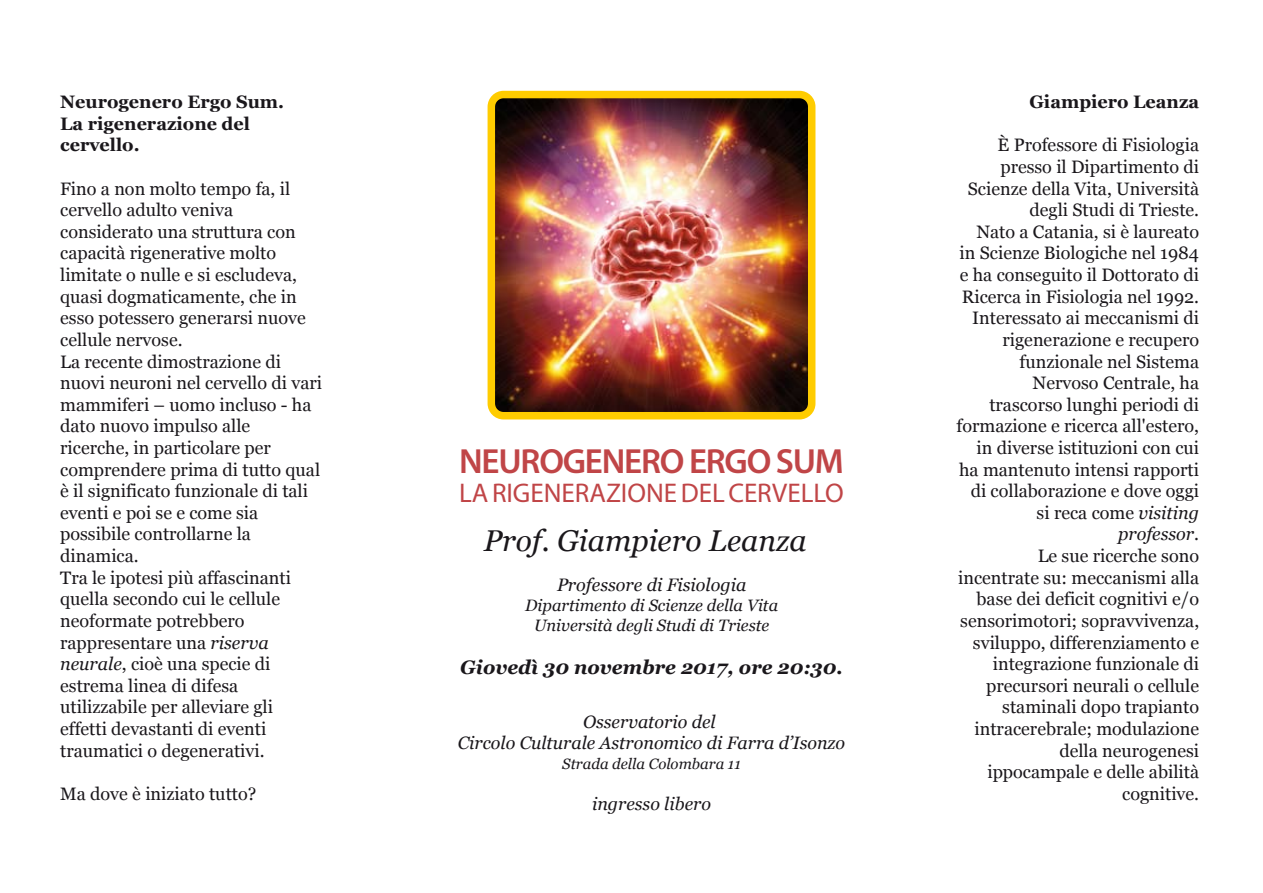
<style>
.page{position:relative;width:1263px;height:893px;background:#fff}
.page>*{position:absolute;margin:0;border:0;box-sizing:border-box;transform-origin:0 0}
.t1{font:600 35.1px "Myriad Pro";letter-spacing:-.035em;color:#c04547}
.t2{font:italic 30px "Georgia";color:#1a171b}
.t3{font:27px "Myriad Pro";color:#c04547}
.t4{font:italic 700 19.5px "Georgia";color:#1a171b}
.t5{font:18px/21.6px "Georgia";color:#1a171b}
.t6{font:italic 18px/20.4px "Georgia";color:#1a171b;text-align:center}
.t7{font:700 18px/21.6px "Georgia";color:#1a171b}
.t8{font:italic 16.5px/19.8px "Georgia";color:#1a171b;text-align:center}
.t9{font:italic 15px "Georgia";color:#1a171b}
.s1{font-style:italic}
</style>
<div class="page">
<img style="left:497px;top:100px;width:309px;height:310px">
<div style="left:488px;top:91px;width:327px;height:328px;border:8px solid #fc0;border-radius:12px"></div>
<p class="t7" style="left:60px;top:90px;width:225px">Neurogenero Ergo Sum.<br>La rigenerazione del cervello.</p>
<p class="t5" style="left:60px;top:177px;width:263px">Fino a non molto tempo fa, il cervello adulto veniva considerato una struttura con capacità rigenerative molto limitate o nulle e si escludeva, quasi dogmaticamente, che in esso potessero generarsi nuove cellule nervose.<br>La recente dimostrazione di nuovi neuroni nel cervello di vari mammiferi – uomo incluso - ha dato nuovo impulso alle ricerche, in particolare per comprendere prima di tutto qual è il significato funzionale di tali eventi e poi se e come sia possibile controllarne la dinamica.<br>Tra le ipotesi più affascinanti quella secondo cui le cellule neoformate potrebbero rappresentare una <span class="s1">riserva neurale</span>, cioè una specie di estrema linea di difesa utilizzabile per alleviare gli effetti devastanti di eventi traumatici o degenerativi.</p>
<p class="t5" style="left:60px;top:782px;width:198px">Ma dove è iniziato tutto?</p>
<h1 class="t1" style="left:459px;top:439px;width:386px">NEUROGENERO ERGO SUM</h1>
<h3 class="t3" style="left:459px;top:476px;width:386px">LA RIGENERAZIONE DEL CERVELLO</h3>
<h2 class="t2" style="left:484px;top:519px;width:324px">Prof. Giampiero Leanza</h2>
<p class="t6" style="left:557px;top:573px;width:191px">Professore di Fisiologia</p>
<p class="t8" style="left:525px;top:594px;width:254px">Dipartimento di Scienze della Vita<br>Università degli Studi di Trieste</p>
<p class="t4" style="left:460px;top:652px;width:384px">Giovedì 30 novembre 2017, ore 20:30.</p>
<p class="t6" style="left:458px;top:711px;width:389px">Osservatorio del<br>Circolo Culturale Astronomico di Farra d’Isonzo</p>
<p class="t9" style="left:562px;top:753px;width:180px">Strada della Colombara 11</p>
<p class="t6" style="left:592px;top:792px;width:121px">ingresso libero</p>
<p class="t7" style="left:1029px;top:90px;width:171px">Giampiero Leanza</p>
<p class="t5" style="left:957px;top:134px;width:244px;text-align:right">È Professore di Fisiologia presso il Dipartimento di<br>Scienze della Vita, Università degli Studi di Trieste.<br>Nato a Catania, si è laureato in Scienze Biologiche nel 1984 e ha conseguito il Dottorato di<br>Ricerca in Fisiologia nel 1992.<br>Interessato ai meccanismi di rigenerazione e recupero funzionale nel Sistema<br>Nervoso Centrale, ha trascorso lunghi periodi di formazione e ricerca all'estero, in diverse istituzioni con cui ha mantenuto intensi rapporti di collaborazione e dove oggi si reca come <span class="s1">visiting professor</span>.<br>Le sue ricerche sono incentrate su: meccanismi alla base dei deficit cognitivi e/o sensorimotori; sopravvivenza, sviluppo, differenziamento e integrazione funzionale di precursori neurali o cellule staminali dopo trapianto intracerebrale; modulazione della neurogenesi ippocampale e delle abilità cognitive.</p>
</div>
